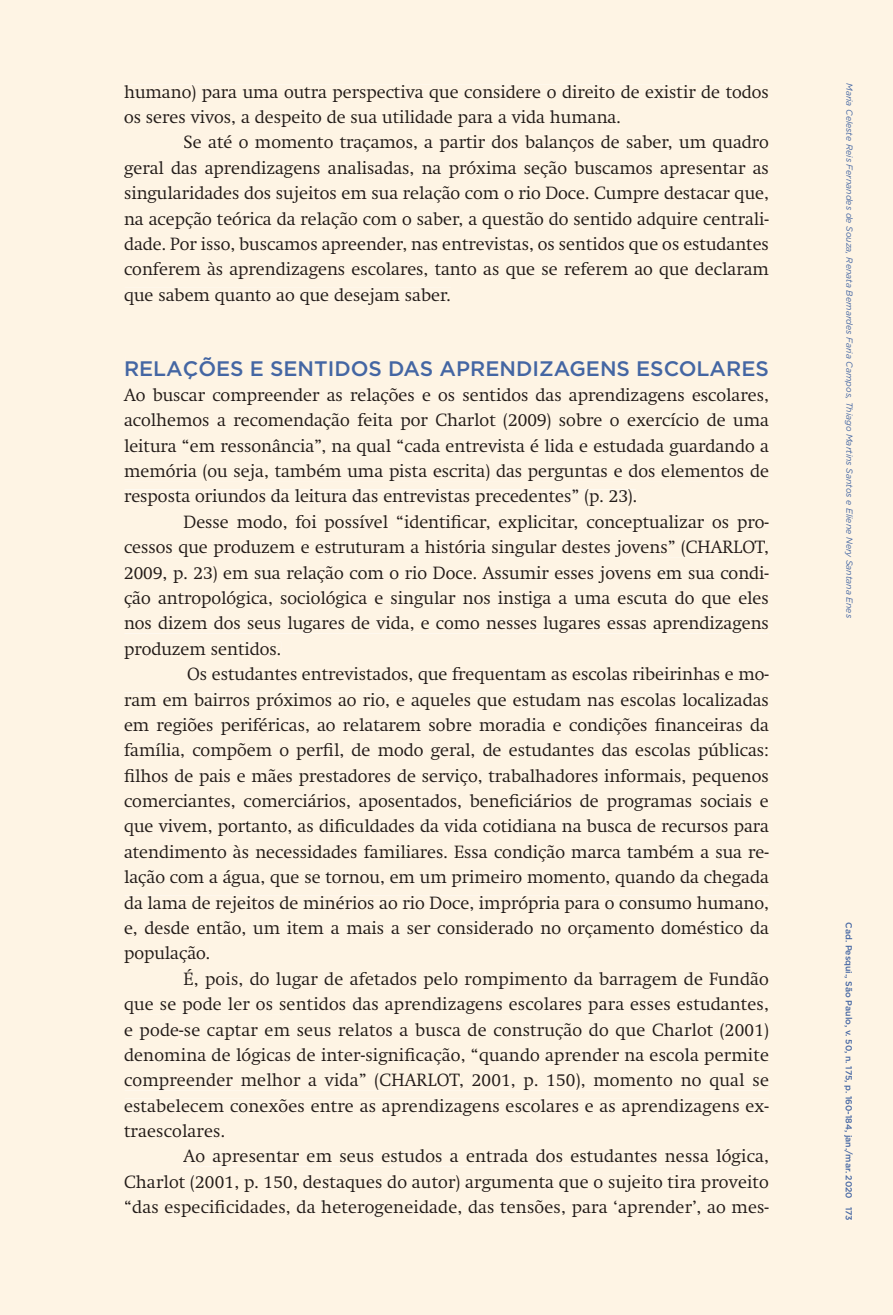
<style>
.page{position:relative;width:893px;height:1315px;background:#fef4e4}
.page>*{position:absolute;margin:0;border:0;box-sizing:border-box;transform-origin:0 0}
.t1{font:500 21px "Gotham HTF";color:#4466a3}
.t2{font:300 17.5px/25.4px "Swift";color:#221b18;text-align:justify}
.t3{font:italic 8.75px "Gotham HTF";color:#4466a3}
.t4{font:500 8.75px "Gotham HTF";color:#4466a3}
</style>
<div class="page">
<div style="left:845px;top:83px;width:8px;height:535px;background:#fef4e4"></div>
<div style="left:844px;top:922px;width:9px;height:298px;background:#fef4e4"></div>
<div style="left:124px;top:85px;width:645px;height:17px;background:#fef4e4"></div>
<div style="left:125px;top:110px;width:495px;height:17px;background:#fef4e4"></div>
<div style="left:185px;top:135px;width:584px;height:17px;background:#fef4e4"></div>
<div style="left:124px;top:161px;width:645px;height:17px;background:#fef4e4"></div>
<div style="left:125px;top:186px;width:644px;height:17px;background:#fef4e4"></div>
<div style="left:124px;top:212px;width:645px;height:17px;background:#fef4e4"></div>
<div style="left:125px;top:237px;width:644px;height:17px;background:#fef4e4"></div>
<div style="left:125px;top:262px;width:644px;height:17px;background:#fef4e4"></div>
<div style="left:125px;top:288px;width:326px;height:17px;background:#fef4e4"></div>
<div style="left:126px;top:356px;width:642px;height:23px;background:#fef4e4"></div>
<div style="left:124px;top:388px;width:645px;height:17px;background:#fef4e4"></div>
<div style="left:125px;top:413px;width:644px;height:17px;background:#fef4e4"></div>
<div style="left:124px;top:439px;width:645px;height:17px;background:#fef4e4"></div>
<div style="left:124px;top:464px;width:645px;height:17px;background:#fef4e4"></div>
<div style="left:124px;top:489px;width:512px;height:17px;background:#fef4e4"></div>
<div style="left:184px;top:515px;width:585px;height:17px;background:#fef4e4"></div>
<div style="left:125px;top:540px;width:644px;height:17px;background:#fef4e4"></div>
<div style="left:125px;top:565px;width:644px;height:17px;background:#fef4e4"></div>
<div style="left:125px;top:591px;width:644px;height:17px;background:#fef4e4"></div>
<div style="left:124px;top:616px;width:645px;height:17px;background:#fef4e4"></div>
<div style="left:124px;top:642px;width:157px;height:17px;background:#fef4e4"></div>
<div style="left:184px;top:667px;width:585px;height:17px;background:#fef4e4"></div>
<div style="left:124px;top:692px;width:645px;height:17px;background:#fef4e4"></div>
<div style="left:125px;top:718px;width:644px;height:17px;background:#fef4e4"></div>
<div style="left:124px;top:743px;width:645px;height:17px;background:#fef4e4"></div>
<div style="left:124px;top:768px;width:645px;height:17px;background:#fef4e4"></div>
<div style="left:125px;top:794px;width:644px;height:17px;background:#fef4e4"></div>
<div style="left:125px;top:819px;width:644px;height:17px;background:#fef4e4"></div>
<div style="left:125px;top:845px;width:644px;height:17px;background:#fef4e4"></div>
<div style="left:124px;top:870px;width:645px;height:17px;background:#fef4e4"></div>
<div style="left:125px;top:895px;width:644px;height:17px;background:#fef4e4"></div>
<div style="left:125px;top:921px;width:644px;height:17px;background:#fef4e4"></div>
<div style="left:124px;top:946px;width:85px;height:17px;background:#fef4e4"></div>
<div style="left:184px;top:968px;width:585px;height:20px;background:#fef4e4"></div>
<div style="left:125px;top:997px;width:644px;height:17px;background:#fef4e4"></div>
<div style="left:125px;top:1022px;width:644px;height:17px;background:#fef4e4"></div>
<div style="left:125px;top:1048px;width:644px;height:17px;background:#fef4e4"></div>
<div style="left:125px;top:1073px;width:644px;height:17px;background:#fef4e4"></div>
<div style="left:125px;top:1098px;width:644px;height:17px;background:#fef4e4"></div>
<div style="left:124px;top:1124px;width:100px;height:13px;background:#fef4e4"></div>
<div style="left:183px;top:1149px;width:586px;height:17px;background:#fef4e4"></div>
<div style="left:125px;top:1174px;width:644px;height:17px;background:#fef4e4"></div>
<div style="left:125px;top:1200px;width:644px;height:17px;background:#fef4e4"></div>
<p class="t2" style="left:124px;top:79px;width:646px">humano) para uma outra perspectiva que considere o direito de existir de todos os seres vivos, a despeito de sua utilidade para a vida humana.</p>
<p class="t2" style="left:124px;top:130px;width:646px;text-indent:60px">Se até o momento traçamos, a partir dos balanços de saber, um quadro geral das aprendizagens analisadas, na próxima seção buscamos apresentar as singularidades dos sujeitos em sua relação com o rio Doce. Cumpre destacar que, na acepção teórica da relação com o saber, a questão do sentido adquire centrali&shy;dade. Por isso, buscamos apreender, nas entrevistas, os sentidos que os estudantes conferem às aprendizagens escolares, tanto as que se referem ao que declaram que sabem quanto ao que desejam saber.</p>
<p class="t1" style="left:124px;top:356px;width:646px">RELAÇÕES E SENTIDOS DAS APRENDIZAGENS ESCOLARES</p>
<p class="t2" style="left:124px;top:382px;width:646px">Ao buscar compreender as relações e os sentidos das aprendizagens escolares, acolhemos a recomendação feita por Charlot (2009) sobre o exercício de uma leitura “em ressonância”, na qual “cada entrevista é lida e estudada guardando a memória (ou seja, também uma pista escrita) das perguntas e dos elementos de resposta oriundos da leitura das entrevistas precedentes” (p. 23).</p>
<p class="t2" style="left:124px;top:509px;width:646px;text-indent:60px">Desse modo, foi possível “identificar, explicitar, conceptualizar os pro&shy;cessos que produzem e estruturam a história singular destes jovens” (CHARLOT, 2009, p. 23) em sua relação com o rio Doce. Assumir esses jovens em sua condi&shy;ção antropológica, sociológica e singular nos instiga a uma escuta do que eles nos dizem dos seus lugares de vida, e como nesses lugares essas aprendizagens produzem sentidos.</p>
<p class="t2" style="left:124px;top:661px;width:646px;text-indent:63px">Os estudantes entrevistados, que frequentam as escolas ribeirinhas e mo&shy;ram em bairros próximos ao rio, e aqueles que estudam nas escolas localizadas em regiões periféricas, ao relatarem sobre moradia e condições financeiras da família, compõem o perfil, de modo geral, de estudantes das escolas públicas: filhos de pais e mães prestadores de serviço, trabalhadores informais, pequenos comerciantes, comerciários, aposentados, beneficiários de programas sociais e que vivem, portanto, as dificuldades da vida cotidiana na busca de recursos para atendimento às necessidades familiares. Essa condição marca também a sua re&shy;lação com a água, que se tornou, em um primeiro momento, quando da chegada da lama de rejeitos de minérios ao rio Doce, imprópria para o consumo humano, e, desde então, um item a mais a ser considerado no orçamento doméstico da população.</p>
<p class="t2" style="left:124px;top:966px;width:646px;text-indent:60px">É, pois, do lugar de afetados pelo rompimento da barragem de Fundão que se pode ler os sentidos das aprendizagens escolares para esses estudantes, e pode-se captar em seus relatos a busca de construção do que Charlot (2001) denomina de lógicas de inter-significação, “quando aprender na escola permite compreender melhor a vida” (CHARLOT, 2001, p. 150), momento no qual se estabelecem conexões entre as aprendizagens escolares e as aprendizagens ex&shy;traescolares.</p>
<p class="t2" style="left:124px;top:1143px;width:646px;text-indent:60px">Ao apresentar em seus estudos a entrada dos estudantes nessa lógica, Charlot (2001, p. 150, destaques do autor) argumenta que o sujeito tira proveito “das especificidades, da heterogeneidade, das tensões, para ‘aprender’, ao mes-</p>
<p class="t3" style="left:854px;top:83px;width:536px;rotate:90deg">Maria Celeste Reis Fernandes de Souza, Renata Bernardes Faria Campos, Thiago Martins Santos e Eliene Nery Santana Enes</p>
<p class="t4" style="left:854px;top:922px;width:300px;rotate:90deg">Cad. Pesqui., São Paulo, v. 50, n. 175, p. 160-184, jan./mar. 2020 173</p>
</div>
